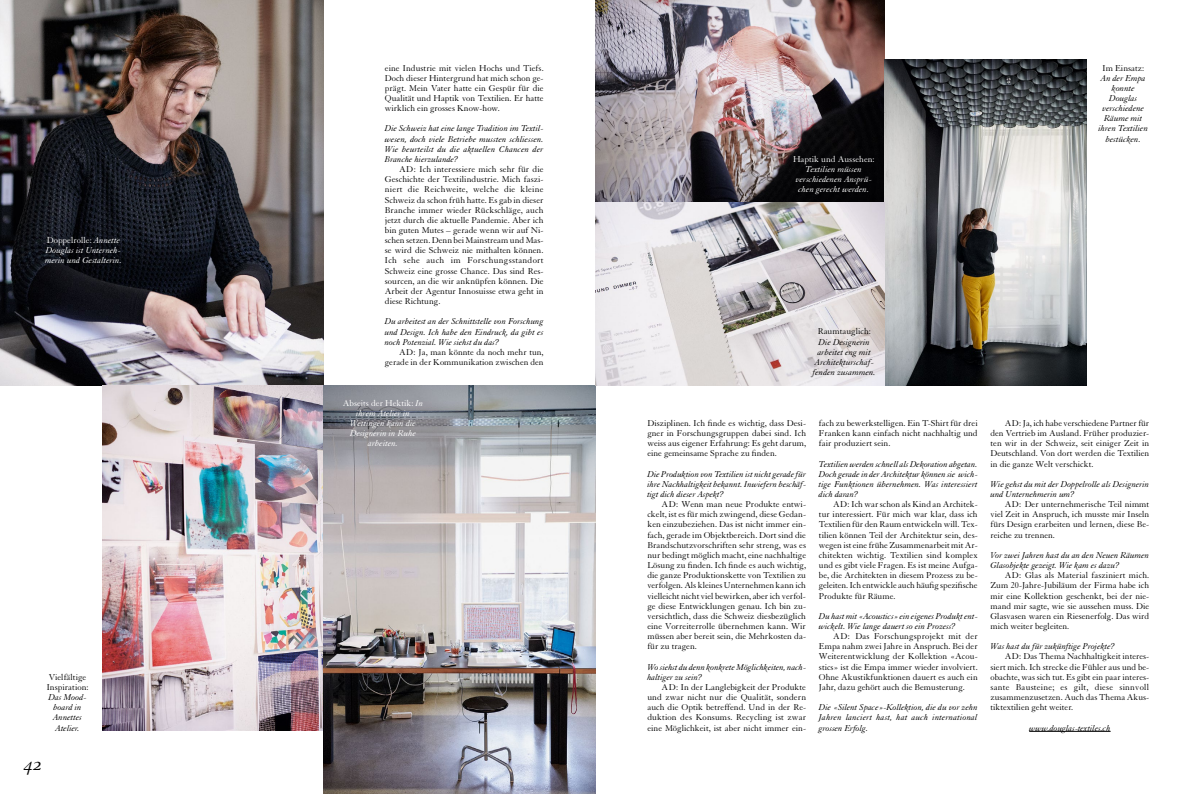
<style>
.page{position:relative;width:1191px;height:794px;background:#fff}
.page>*{position:absolute;margin:0;border:0;box-sizing:border-box;transform-origin:0 0}
.t1{font:20px "Granjon Italic Os F";color:#000}
.t2{font:9.2px/10.1px "Granjon LT Std";color:#000;text-align:justify}
.t3{font:italic 9.2px/10.1px "Granjon LT Std";color:#000;text-align:justify}
.t4{font:italic 9.2px/10.1px "Granjon LT Std";color:#fff;text-align:center}
.t5{font:9.2px "Granjon LT Std";color:#fff}
.s1{font-style:normal}
</style>
<div class="page">
<img style="left:0;top:0;width:323px;height:385px">
<img style="left:102px;top:385px;width:221px;height:345px">
<img style="left:595px;top:0;width:289px;height:385px">
<img style="left:323px;top:385px;width:272px;height:409px">
<img style="left:884px;top:59px;width:202px;height:326px">
<hr style="left:1029px;top:731px;width:81px;height:1px;background:#000">
<p class="t4" style="left:45px;top:235px;width:78px;text-align:left"><span class="s1">Doppelrolle:</span> Annette<br>Douglas ist Unterneh&shy;merin und Gestalterin.</p>
<p class="t2" style="left:47px;top:672px;width:43px">Vielfältige<br>Inspiration:</p>
<p class="t3" style="left:49px;top:692px;width:40px;text-align:center">Das Mood&shy;board in<br>Annettes<br>Atelier.</p>
<h1 class="t1" style="left:24px;top:753px;width:19px">42</h1>
<p class="t2" style="left:385px;top:63px;width:160px">eine Industrie mit vielen Hochs und Tiefs.<br>Doch dieser Hintergrund hat mich schon ge&shy;prägt. Mein Vater hatte ein Gespür für die Qualität und Haptik von Textilien. Er hatte wirklich ein grosses Know-how.</p>
<p class="t3" style="left:385px;top:124px;width:160px">Die Schweiz hat eine lange Tradition im Textil&shy;wesen, doch viele Betriebe mussten schliessen.<br>Wie beurteilst du die aktuellen Chancen der Branche hierzulande?</p>
<p class="t2" style="left:385px;top:164px;width:160px;text-indent:14px">AD: Ich interessiere mich sehr für die Geschichte der Textilindustrie. Mich faszi&shy;niert die Reichweite, welche die kleine Schweiz da schon früh hatte. Es gab in dieser Branche immer wieder Rückschläge, auch jetzt durch die aktuelle Pandemie. Aber ich bin guten Mutes – gerade wenn wir auf Ni&shy;schen setzen. Denn bei Mainstream und Mas&shy;se wird die Schweiz nie mithalten können.<br>Ich sehe auch im Forschungsstandort Schweiz eine grosse Chance. Das sind Res&shy;sourcen, an die wir anknüpfen können. Die Arbeit der Agentur Innosuisse etwa geht in diese Richtung.</p>
<p class="t3" style="left:385px;top:317px;width:160px">Du arbeitest an der Schnittstelle von Forschung und Design. Ich habe den Eindruck, da gibt es noch Potenzial. Wie siehst du das?</p>
<p class="t2" style="left:385px;top:347px;width:160px;text-align:right">AD: Ja, man könnte da noch mehr tun, gerade in der Kommunikation zwischen den</p>
<p class="t4" style="left:343px;top:398px;width:82px"><span class="s1">Abseits der Hektik:</span> In ihrem Atelier in<br>Wettingen kann die<br>Designerin in Ruhe arbeiten.</p>
<p class="t5" style="left:793px;top:154px;width:83px">Haptik und Aussehen:</p>
<p class="t4" style="left:796px;top:164px;width:77px">Textilien müssen verschiedenen Ansprü&shy;chen gerecht werden.</p>
<p class="t2" style="left:1102px;top:63px;width:43px">Im Einsatz:</p>
<p class="t3" style="left:1098px;top:73px;width:51px;text-align:center">An der Empa konnte<br>Douglas verschiedene<br>Räume mit ihren Textilien bestücken.</p>
<p class="t2" style="left:817px;top:327px;width:55px">Raumtauglich:</p>
<p class="t3" style="left:813px;top:337px;width:64px;text-align:center">Die Designerin arbeitet eng mit<br>Architekturschaf&shy;fenden zusammen.</p>
<p class="t2" style="left:647px;top:418px;width:160px">Disziplinen. Ich finde es wichtig, dass Desi&shy;gner in Forschungsgruppen dabei sind. Ich weiss aus eigener Erfahrung: Es geht darum, eine gemeinsame Sprache zu finden.</p>
<p class="t3" style="left:647px;top:469px;width:160px">Die Produktion von Textilien ist nicht gerade für ihre Nachhaltigkeit bekannt. Inwiefern beschäf&shy;tigt dich dieser Aspekt?</p>
<p class="t2" style="left:647px;top:499px;width:160px;text-indent:14px">AD: Wenn man neue Produkte entwi&shy;ckelt, ist es für mich zwingend, diese Gedan&shy;ken einzubeziehen. Das ist nicht immer ein&shy;fach, gerade im Objektbereich. Dort sind die Brandschutzvorschriften sehr streng, was es nur bedingt möglich macht, eine nachhaltige Lösung zu finden. Ich finde es auch wichtig, die ganze Produktionskette von Textilien zu verfolgen. Als kleines Unternehmen kann ich vielleicht nicht viel bewirken, aber ich verfol&shy;ge diese Entwicklungen genau. Ich bin zu&shy;versichtlich, dass die Schweiz diesbezüglich eine Vorreiterrolle übernehmen kann. Wir müssen aber bereit sein, die Mehrkosten da&shy;für zu tragen.</p>
<p class="t3" style="left:647px;top:662px;width:160px">Wo siehst du denn konkrete Möglichkeiten, nach&shy;haltiger zu sein?</p>
<p class="t2" style="left:647px;top:682px;width:160px;text-indent:14px">AD: In der Langlebigkeit der Produkte und zwar nicht nur die Qualität, sondern auch die Optik betreffend. Und in der Re&shy;duktion des Konsums. Recycling ist zwar eine Möglichkeit, ist aber nicht immer ein-</p>
<p class="t2" style="left:819px;top:418px;width:160px">fach zu bewerkstelligen. Ein T-Shirt für drei Franken kann einfach nicht nachhaltig und fair produziert sein.</p>
<p class="t3" style="left:819px;top:459px;width:160px">Textilien werden schnell als Dekoration abgetan.<br>Doch gerade in der Architektur können sie wich&shy;tige Funktionen übernehmen. Was interessiert dich daran?</p>
<p class="t2" style="left:819px;top:499px;width:160px;text-indent:14px">AD: Ich war schon als Kind an Architek&shy;tur interessiert. Für mich war klar, dass ich Textilien für den Raum entwickeln will. Tex&shy;tilien können Teil der Architektur sein, des&shy;wegen ist eine frühe Zusammenarbeit mit Ar&shy;chitekten wichtig. Textilien sind komplex und es gibt viele Fragen. Es ist meine Aufga&shy;be, die Architekten in diesem Prozess zu be&shy;geleiten. Ich entwickle auch häufig spezifische Produkte für Räume.</p>
<p class="t3" style="left:819px;top:611px;width:160px">Du hast mit «Acoustics» ein eigenes Produkt ent&shy;wickelt. Wie lange dauert so ein Prozess?</p>
<p class="t2" style="left:819px;top:631px;width:160px;text-indent:14px">AD: Das Forschungsprojekt mit der Empa nahm zwei Jahre in Anspruch. Bei der Weiterentwicklung der Kollektion «Acou&shy;stics» ist die Empa immer wieder involviert.<br>Ohne Akustikfunktionen dauert es auch ein Jahr, dazu gehört auch die Bemusterung.</p>
<p class="t3" style="left:819px;top:702px;width:160px">Die «Silent Space»-Kollektion, die du vor zehn Jahren lanciert hast, hat auch international grossen Erfolg.</p>
<p class="t2" style="left:990px;top:418px;width:160px;text-indent:14px">AD: Ja, ich habe verschiedene Partner für den Vertrieb im Ausland. Früher produzier&shy;ten wir in der Schweiz, seit einiger Zeit in Deutschland. Von dort werden die Textilien in die ganze Welt verschickt.</p>
<p class="t3" style="left:990px;top:479px;width:160px">Wie gehst du mit der Doppelrolle als Designerin und Unternehmerin um?</p>
<p class="t2" style="left:990px;top:499px;width:160px;text-indent:14px">AD: Der unternehmerische Teil nimmt viel Zeit in Anspruch, ich musste mir Inseln fürs Design erarbeiten und lernen, diese Be&shy;reiche zu trennen.</p>
<p class="t3" style="left:990px;top:550px;width:160px">Vor zwei Jahren hast du an den Neuen Räumen<br>Glasobjekte gezeigt. Wie kam es dazu?</p>
<p class="t2" style="left:990px;top:570px;width:160px;text-indent:14px">AD: Glas als Material fasziniert mich.<br>Zum 20-Jahre-Jubiläum der Firma habe ich mir eine Kollektion geschenkt, bei der nie&shy;mand mir sagte, wie sie aussehen muss. Die Glasvasen waren ein Riesenerfolg. Das wird mich weiter begleiten.</p>
<p class="t3" style="left:990px;top:641px;width:126px">Was hast du für zukünftige Projekte?</p>
<p class="t2" style="left:990px;top:651px;width:160px;text-indent:14px">AD: Das Thema Nachhaltigkeit interes&shy;siert mich. Ich strecke die Fühler aus und be&shy;obachte, was sich tut. Es gibt ein paar interes&shy;sante Bausteine; es gilt, diese sinnvoll zusammenzusetzen. Auch das Thema Akus&shy;tiktextilien geht weiter.</p>
<p class="t3" style="left:1029px;top:723px;width:83px">www.douglas-textiles.ch</p>
</div>
